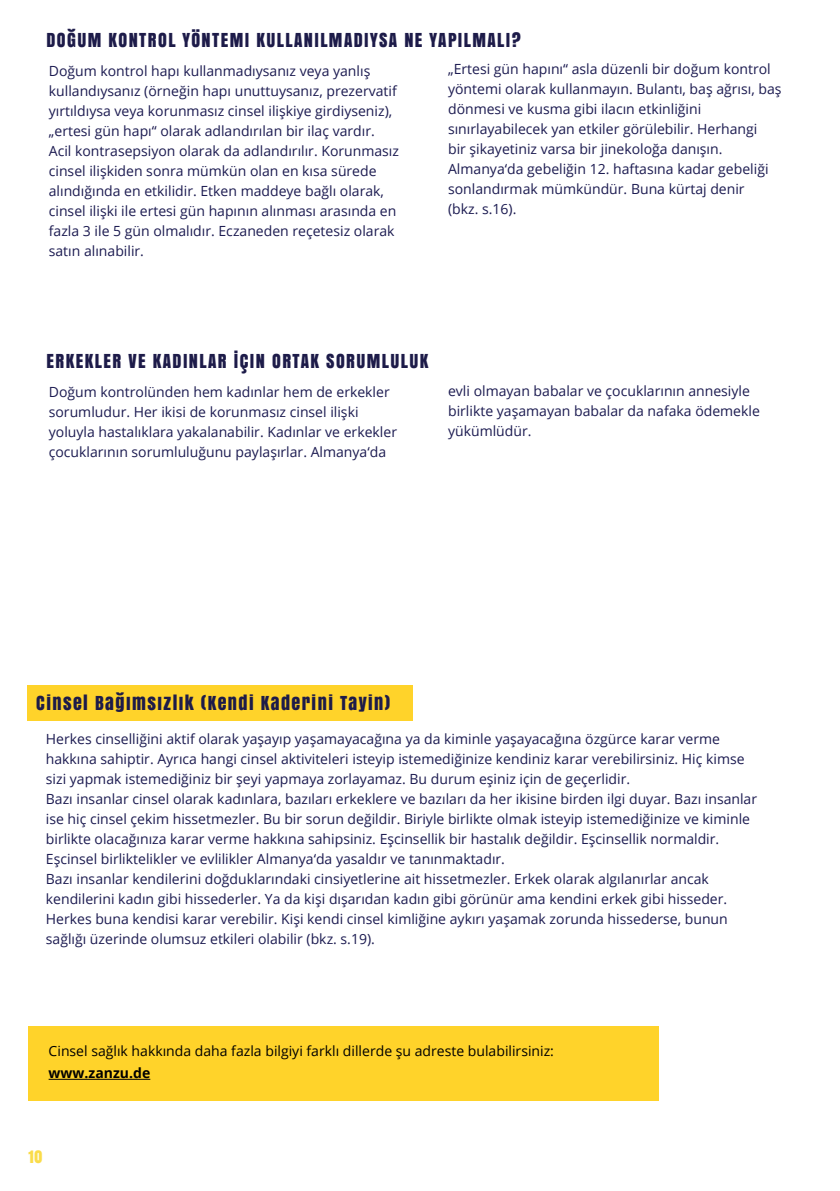
<style>
.page{position:relative;width:840px;height:1191px;background:#fff}
.page>*{position:absolute;margin:0;border:0;box-sizing:border-box;transform-origin:0 0}
.t1{font:18px "Anton";letter-spacing:.08em;color:#1d1b49}
.t2{font:16px "Anton";color:#fadc4a}
.t3{font:14px/20px "Open Sans";color:#1c1b51}
.t4{font:14px "Open Sans";color:#000}
.t5{font:700 14px "Open Sans";color:#000}
</style>
<div class="page">
<div style="left:27px;top:685px;width:385px;height:35px;background:#ffd32a"></div>
<div style="left:28px;top:1026px;width:630px;height:74px;background:#ffd32a"></div>
<hr style="left:49px;top:1079px;width:101px;height:1px;background:#000">
<p class="t1" style="left:46px;top:25px;width:475px">DOĞUM KONTROL YÖNTEMI KULLANILMADIYSA NE YAPILMALI?</p>
<p class="t3" style="left:49px;top:60px;width:351px">Doğum kontrol hapı kullanmadıysanız veya yanlış kullandıysanız (örneğin hapı unuttuysanız, prezervatif yırtıldıysa veya korunmasız cinsel ilişkiye girdiyseniz), „ertesi gün hapı“ olarak adlandırılan bir ilaç vardır.<br>Acil kontrasepsiyon olarak da adlandırılır. Korunmasız cinsel ilişkiden sonra mümkün olan en kısa sürede alındığında en etkilidir. Etken maddeye bağlı olarak, cinsel ilişki ile ertesi gün hapının alınması arasında en fazla 3 ile 5 gün olmalıdır. Eczaneden reçetesiz olarak satın alınabilir.</p>
<p class="t3" style="left:448px;top:59px;width:335px">„Ertesi gün hapını“ asla düzenli bir doğum kontrol yöntemi olarak kullanmayın. Bulantı, baş ağrısı, baş dönmesi ve kusma gibi ilacın etkinliğini</p>
<p class="t3" style="left:448px;top:119px;width:310px">sınırlayabilecek yan etkiler görülebilir. Herhangi</p>
<p class="t3" style="left:448px;top:139px;width:276px">bir şikayetiniz varsa bir jinekoloğa danışın.</p>
<p class="t3" style="left:448px;top:159px;width:322px">Almanya‘da gebeliğin 12. haftasına kadar gebeliği sonlandırmak mümkündür. Buna kürtaj denir</p>
<p class="t3" style="left:448px;top:199px;width:70px">(bkz. s.16).</p>
<p class="t1" style="left:46px;top:347px;width:383px">ERKEKLER VE KADINLAR İÇIN ORTAK SORUMLULUK</p>
<p class="t3" style="left:49px;top:382px;width:349px">Doğum kontrolünden hem kadınlar hem de erkekler sorumludur. Her ikisi de korunmasız cinsel ilişki yoluyla hastalıklara yakalanabilir. Kadınlar ve erkekler çocuklarının sorumluluğunu paylaşırlar. Almanya‘da</p>
<p class="t3" style="left:448px;top:380px;width:313px">evli olmayan babalar ve çocuklarının annesiyle birlikte yaşamayan babalar da nafaka ödemekle yükümlüdür.</p>
<p class="t1" style="left:36px;top:689px;width:355px">CINSEL BAĞIMSIZLIK (KENDI KADERINI TAYIN)</p>
<p class="t3" style="left:46px;top:728px;width:675px">Herkes cinselliğini aktif olarak yaşayıp yaşamayacağına ya da kiminle yaşayacağına özgürce karar verme</p>
<p class="t3" style="left:46px;top:748px;width:699px">hakkına sahiptir. Ayrıca hangi cinsel aktiviteleri isteyip istemediğinize kendiniz karar verebilirsiniz. Hiç kimse sizi yapmak istemediğiniz bir şeyi yapmaya zorlayamaz. Bu durum eşiniz için de geçerlidir.</p>
<p class="t3" style="left:46px;top:788px;width:712px">Bazı insanlar cinsel olarak kadınlara, bazıları erkeklere ve bazıları da her ikisine birden ilgi duyar. Bazı insanlar ise hiç cinsel çekim hissetmezler. Bu bir sorun değildir. Biriyle birlikte olmak isteyip istemediğinize ve kiminle birlikte olacağınıza karar verme hakkına sahipsiniz. Eşcinsellik bir hastalık değildir. Eşcinsellik normaldir.</p>
<p class="t3" style="left:46px;top:848px;width:460px">Eşcinsel birliktelikler ve evlilikler Almanya‘da yasaldır ve tanınmaktadır.</p>
<p class="t3" style="left:46px;top:868px;width:664px">Bazı insanlar kendilerini doğduklarındaki cinsiyetlerine ait hissetmezler. Erkek olarak algılanırlar ancak</p>
<p class="t3" style="left:46px;top:888px;width:682px">kendilerini kadın gibi hissederler. Ya da kişi dışarıdan kadın gibi görünür ama kendini erkek gibi hisseder.</p>
<p class="t3" style="left:46px;top:908px;width:683px">Herkes buna kendisi karar verebilir. Kişi kendi cinsel kimliğine aykırı yaşamak zorunda hissederse, bunun sağlığı üzerinde olumsuz etkileri olabilir (bkz. s.19).</p>
<p class="t4" style="left:49px;top:1041px;width:506px">Cinsel sağlık hakkında daha fazla bilgiyi farklı dillerde şu adreste bulabilirsiniz:</p>
<p class="t5" style="left:49px;top:1063px;width:103px">www.zanzu.de</p>
<p class="t2" style="left:28px;top:1143px;width:16px">10</p>
</div>
